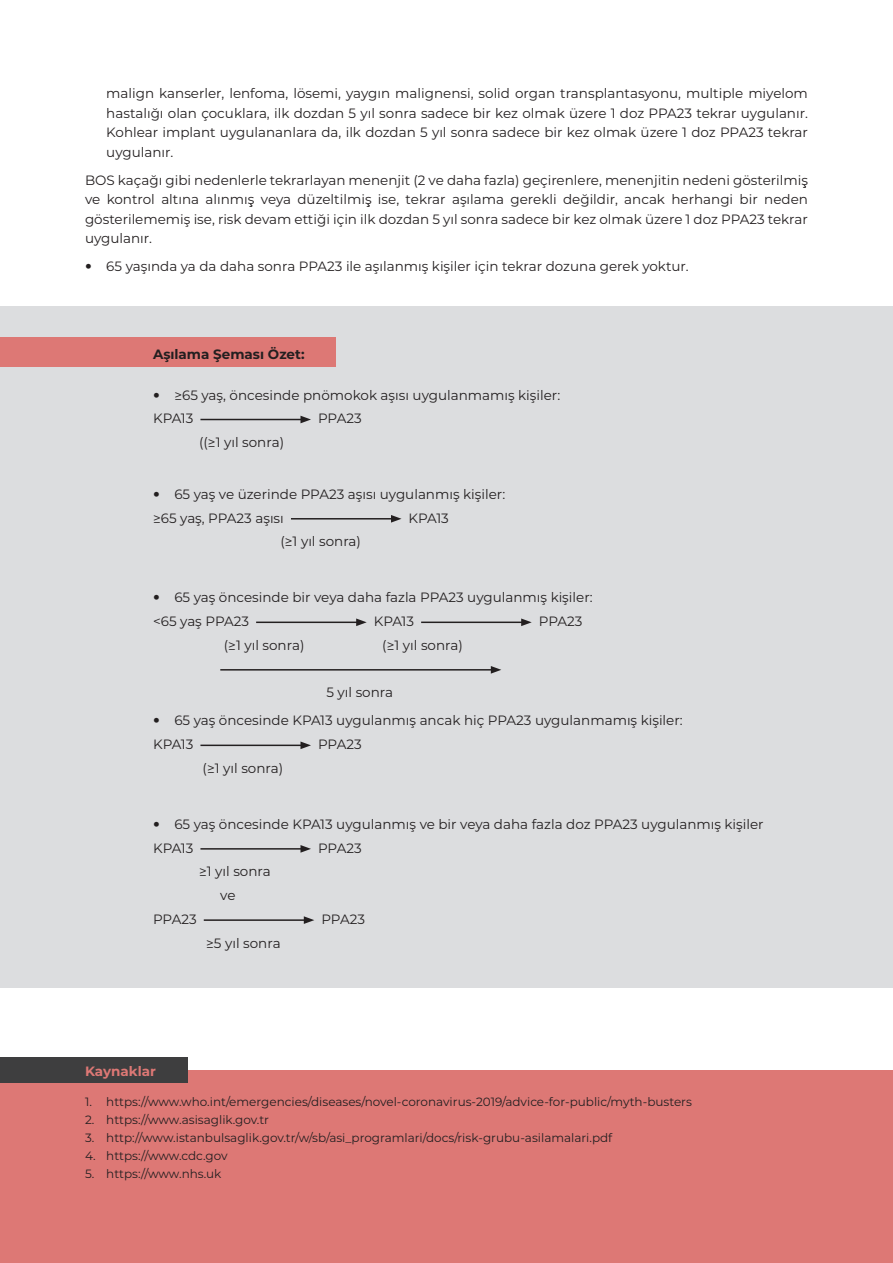
<style>
.page{position:relative;width:893px;height:1263px;background:#fff}
.page>*{position:absolute;margin:0;border:0;box-sizing:border-box;transform-origin:0 0}
.t1{font:13.5px/19.5px "Montserrat";color:#231f20}
.t2{font:700 13.5px "Montserrat";color:#231f20}
.t3{font:700 13.5px "Montserrat";color:#dd7875}
.t4{font:12px "Montserrat";color:#231f20}
.s1{font-family:"Helvatica"}
</style>
<div class="page">
<div style="left:0;top:306px;width:893px;height:681px;background:#dcdddf"></div>
<div style="left:0;top:337px;width:336px;height:30px;background:#dd7875"></div>
<hr style="left:200px;top:419px;width:103px;height:1px;background:#231f20">
<svg style="left:300px;top:416px;width:11px;height:7px"></svg>
<hr style="left:291px;top:518px;width:102px;height:1px;background:#231f20">
<svg style="left:391px;top:515px;width:10px;height:8px"></svg>
<hr style="left:256px;top:621px;width:102px;height:2px;background:#231f20">
<svg style="left:356px;top:618px;width:11px;height:8px"></svg>
<hr style="left:421px;top:621px;width:102px;height:2px;background:#231f20">
<svg style="left:521px;top:618px;width:11px;height:8px"></svg>
<hr style="left:220px;top:669px;width:273px;height:1px;background:#231f20">
<svg style="left:491px;top:666px;width:10px;height:8px"></svg>
<hr style="left:200px;top:744px;width:103px;height:2px;background:#231f20">
<svg style="left:300px;top:741px;width:11px;height:8px"></svg>
<hr style="left:200px;top:848px;width:103px;height:2px;background:#231f20">
<svg style="left:300px;top:845px;width:11px;height:8px"></svg>
<hr style="left:204px;top:919px;width:102px;height:2px;background:#231f20">
<svg style="left:304px;top:916px;width:10px;height:8px"></svg>
<div style="left:0;top:1070px;width:893px;height:193px;background:#dd7875"></div>
<div style="left:0;top:1057px;width:187px;height:26px;background:#3e3e3f"></div>
<hr style="left:892px;top:0;width:1px;height:117px;background:#3e3e3f">
<p class="t1" style="left:106px;top:83px;width:703px;text-align:justify">malign kanserler, lenfoma, lösemi, yaygın malignensi, solid organ transplantasyonu, multiple miyelom hastalığ ı olan çocuklara, ilk dozdan 5 yıl sonra sadece bir kez olmak üzere 1 doz PPA23 tekrar uygulanır.<br>Kohlear implant uygulananlara da, ilk dozdan 5 yıl sonra sadece bir kez olmak üzere 1 doz PPA23 tekrar uygulanır.</p>
<p class="t1" style="left:85px;top:170px;width:731px">BOS kaçağ ı gibi nedenlerle tekrarlayan menenjit (2 ve daha fazla) geçirenlere, menenjitin nedeni gösterilmiş̧ ve kontrol altına alınmış̧veya düzeltilmiş̧ise, tekrar aşılama gerekli değ ildir, ancak herhangi bir neden gösterilememiş ise, risk devam ettiğ i için ilk dozdan 5 yıl sonra sadece bir kez olmak üzere 1 doz PPA23 tekrar uygulanır.</p>
<p class="t1" style="left:85px;top:256px;width:605px"><span class="s1">•</span> 65 yaşında ya da daha sonra PPA23 ile aşılanmış kişiler için tekrar dozuna gerek yoktur.</p>
<p class="t2" style="left:153px;top:344px;width:153px">Aşılama Şeması Özet:</p>
<p class="t1" style="left:153px;top:382px;width:409px;line-height:23.7px"><span class="s1">•</span> ≥65 yaş, öncesinde pnömokok aşısı uygulanmamış kişiler:<br>KPA13</p>
<p class="t1" style="left:318px;top:408px;width:45px">PPA23</p>
<p class="t1" style="left:199px;top:432px;width:87px">((≥1 yıl sonra)</p>
<p class="t1" style="left:153px;top:482px;width:354px;line-height:23.7px"><span class="s1">•</span> 65 yaş ve üzerinde PPA23 aşısı uygulanmış kişiler: ≥65 yaş, PPA23 aşısı</p>
<p class="t1" style="left:409px;top:508px;width:42px">KPA13</p>
<p class="t1" style="left:280px;top:531px;width:82px">(≥1 yıl sonra)</p>
<p class="t1" style="left:153px;top:585px;width:441px;line-height:23.7px"><span class="s1">•</span> 65 yaş öncesinde bir veya daha fazla PPA23 uygulanmış kişiler: &lt;65 yaş PPA23</p>
<p class="t1" style="left:374px;top:611px;width:42px">KPA13</p>
<p class="t1" style="left:539px;top:611px;width:45px">PPA23</p>
<p class="t1" style="left:224px;top:635px;width:82px">(≥1 yıl sonra)</p>
<p class="t1" style="left:382px;top:635px;width:82px">(≥1 yıl sonra)</p>
<p class="t1" style="left:326px;top:682px;width:68px">5 yıl sonra</p>
<p class="t1" style="left:153px;top:708px;width:531px;line-height:23.7px"><span class="s1">•</span> 65 yaş öncesinde KPA13 uygulanmış ancak hiç PPA23 uygulanmamış kişiler:<br>KPA13</p>
<p class="t1" style="left:318px;top:734px;width:45px">PPA23</p>
<p class="t1" style="left:203px;top:758px;width:82px">(≥1 yıl sonra)</p>
<p class="t1" style="left:153px;top:812px;width:612px;line-height:23.7px"><span class="s1">•</span> 65 yaş öncesinde KPA13 uygulanmış ve bir veya daha fazla doz PPA23 uygulanmış kişiler<br>KPA13</p>
<p class="t1" style="left:318px;top:838px;width:45px">PPA23</p>
<p class="t1" style="left:220px;top:859px;width:52px;line-height:23.7px;text-indent:-21px">≥1 yıl sonra ve</p>
<p class="t1" style="left:153px;top:909px;width:45px">PPA23</p>
<p class="t1" style="left:321px;top:909px;width:45px">PPA23</p>
<p class="t1" style="left:206px;top:933px;width:76px">≥5 yıl sonra</p>
<p class="t3" style="left:85px;top:1061px;width:72px">Kaynaklar</p>
<p class="t4" style="left:85px;top:1094px;width:608px">1. https://www.who.int/emergencies/diseases/novel-coronavirus-2019/advice-for-public/myth-busters</p>
<p class="t4" style="left:85px;top:1112px;width:186px">2. https://www.asisaglik.gov.tr</p>
<p class="t4" style="left:85px;top:1130px;width:529px">3. http://www.istanbulsaglik.gov.tr/w/sb/asi_programlari/docs/risk-grubu-asilamalari.pdf</p>
<p class="t4" style="left:85px;top:1148px;width:144px">4. https://www.cdc.gov</p>
<p class="t4" style="left:85px;top:1166px;width:138px">5. https://www.nhs.uk</p>
</div>
